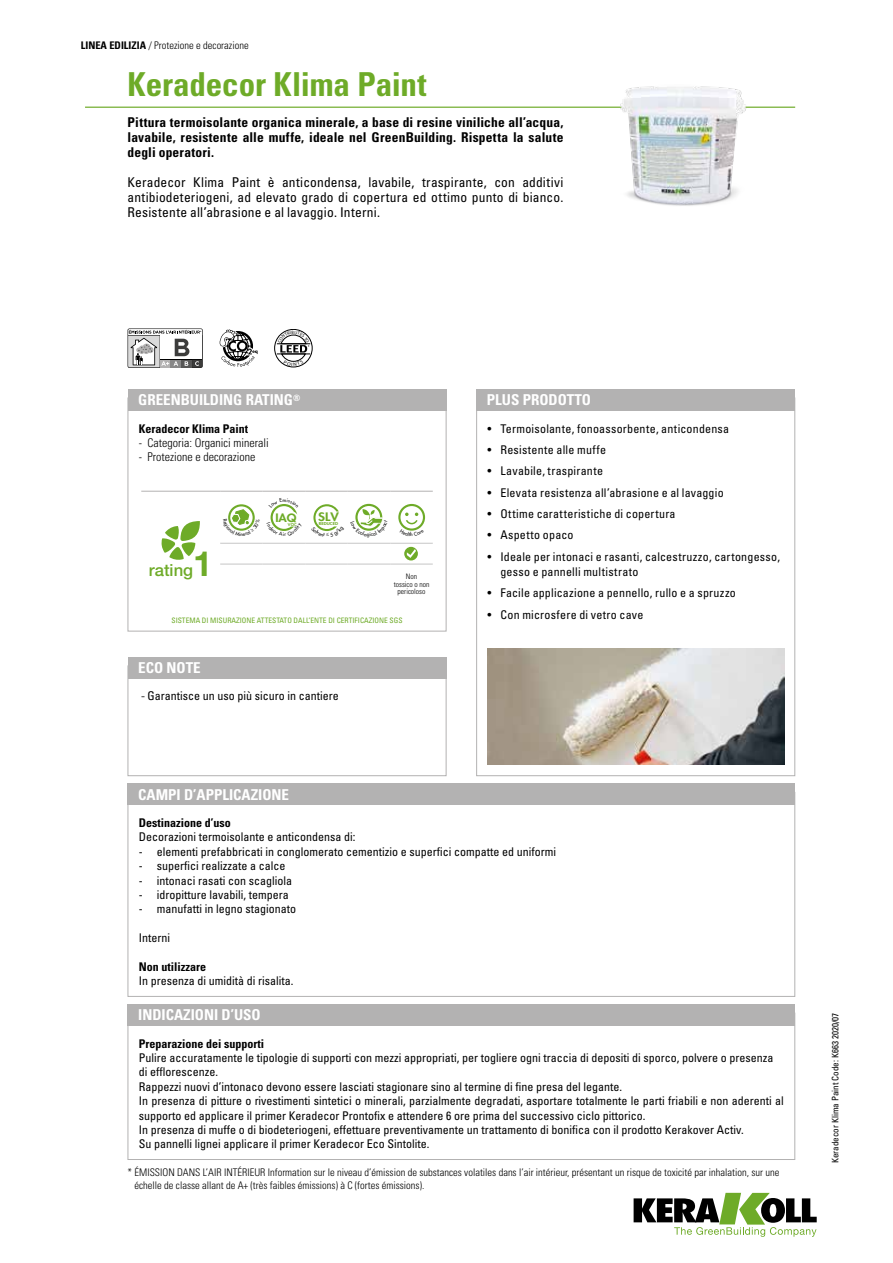
<style>
.page{position:relative;width:893px;height:1263px;background:#fff}
.page>*{position:absolute;margin:0;border:0;box-sizing:border-box;transform-origin:0 0}
.t1{font:700 condensed 33px "Univers LT Std";letter-spacing:-.005em;color:#6eab28}
.t2{font:500 16.65px "Helvetica Neue LT Std";color:#6eab28}
.t3{font:700 condensed 15px "Univers LT Std";color:#fff}
.t4{font:condensed 13.5px/15px "Univers LT Std";letter-spacing:.015em;color:#000;text-align:justify}
.t5{font:700 condensed 13.5px/15px "Univers LT Std";letter-spacing:.015em;color:#000;text-align:justify}
.t6{font:condensed 12px/14.4px "Univers LT Std";color:#000}
.t7{font:condensed 12px/15px "Univers LT Std";letter-spacing:.02em;color:#000}
.t8{font:700 condensed 12px "Univers LT Std";color:#000}
.t9{font:300 condensed 12px "Univers LT Std";color:#000}
.t10{font:800 11.4px "Futura Std";color:#6eab28;scale:1.15 1}
.t11{font:800 11.1px "Futura Std";color:#6eab28;scale:1.11 1}
.t12{font:300 condensed 10.5px/13.5px "Univers LT Std";color:#000}
.t13{font:condensed 9px "Univers LT Std";color:#000}
.t14{font:condensed 7.5px "Univers LT Std";color:#6eab28}
.t15{font:300 condensed 7.5px/7.5px "Univers LT Std";color:#000;text-align:center}
.t16{font:800 3.9px "Futura Std";color:#6eab28;scale:1.2 1}
.t17{font:800 3.9px "Futura Std";color:#6eab28;scale:1.11 1}
.s1{font-weight:700}
.s2{font-weight:700;font-size:34.8px}
.s3{font-size:11.4px}
.s4{font-weight:300;font-stretch:normal}
</style>
<div class="page">
<svg style="left:634px;top:1193px;width:183px;height:44px"></svg>
<hr style="left:85px;top:107px;width:710px;height:1px;background:#6eab28">
<div style="left:128px;top:783px;width:667px;height:22px;background:#b3b2b2"></div>
<div style="left:128px;top:1004px;width:667px;height:21px;background:#b3b2b2"></div>
<div style="left:128px;top:398px;width:318px;height:233px;border:1px solid #b3b2b2"></div>
<div style="left:128px;top:389px;width:318px;height:21px;background:#b3b2b2"></div>
<div style="left:476px;top:389px;width:319px;height:21px;background:#b3b2b2"></div>
<div style="left:128px;top:665px;width:318px;height:111px;border:1px solid #b3b2b2"></div>
<div style="left:128px;top:657px;width:318px;height:21px;background:#b3b2b2"></div>
<img style="left:487px;top:649px;width:298px;height:116px">
<div style="left:274px;top:329px;width:38px;height:38px;border:1px solid #000;border-radius:50%"></div>
<hr style="left:277px;top:354px;width:33px;height:1px;background:#000">
<hr style="left:277px;top:343px;width:33px;height:1px;background:#000">
<svg style="left:128px;top:328px;width:75px;height:40px"></svg>
<svg style="left:128px;top:329px;width:74px;height:38px"></svg>
<svg style="left:220px;top:330px;width:38px;height:37px"></svg>
<hr style="left:220px;top:543px;width:43px;height:1px;background:#c6c6c6">
<hr style="left:263px;top:543px;width:42px;height:1px;background:#c6c6c6">
<hr style="left:305px;top:543px;width:43px;height:1px;background:#c6c6c6">
<hr style="left:348px;top:543px;width:42px;height:1px;background:#c6c6c6">
<hr style="left:390px;top:543px;width:43px;height:1px;background:#c6c6c6">
<hr style="left:220px;top:564px;width:43px;height:1px;background:#c6c6c6">
<hr style="left:263px;top:564px;width:42px;height:1px;background:#c6c6c6">
<hr style="left:305px;top:564px;width:43px;height:1px;background:#c6c6c6">
<hr style="left:348px;top:564px;width:42px;height:1px;background:#c6c6c6">
<hr style="left:390px;top:564px;width:43px;height:1px;background:#c6c6c6">
<hr style="left:141px;top:491px;width:79px;height:1px;background:#b3b2b2">
<hr style="left:220px;top:491px;width:43px;height:1px;background:#b3b2b2">
<hr style="left:263px;top:491px;width:42px;height:1px;background:#b3b2b2">
<hr style="left:305px;top:491px;width:43px;height:1px;background:#b3b2b2">
<hr style="left:348px;top:491px;width:42px;height:1px;background:#b3b2b2">
<hr style="left:390px;top:491px;width:43px;height:1px;background:#b3b2b2">
<svg style="left:161px;top:521px;width:39px;height:39px"></svg>
<div style="left:228px;top:504px;width:27px;height:27px;border:2px solid #6eab28;border-radius:50%"></div>
<div style="left:355px;top:504px;width:27px;height:27px;border:2px solid #6eab28;border-radius:50%"></div>
<div style="left:398px;top:504px;width:27px;height:27px;border:2px solid #6eab28;border-radius:50%"></div>
<svg style="left:404px;top:547px;width:14px;height:13px"></svg>
<svg style="left:407px;top:549px;width:9px;height:9px"></svg>
<img style="left:598px;top:86px;width:165px;height:120px">
<svg style="left:277px;top:331px;width:32px;height:35px"></svg>
<svg style="left:228px;top:509px;width:27px;height:22px"></svg>
<svg style="left:270px;top:504px;width:28px;height:27px"></svg>
<svg style="left:313px;top:504px;width:26px;height:28px"></svg>
<svg style="left:355px;top:509px;width:28px;height:22px"></svg>
<svg style="left:400px;top:513px;width:24px;height:18px"></svg>
<p class="t12" style="left:81px;top:38px;width:169px"><span class="s1">LINEA EDILIZIA</span> / Protezione e decorazione</p>
<h1 class="t1" style="left:128px;top:64px;width:301px">Keradecor Klima Paint</h1>
<p class="t5" style="left:128px;top:114px;width:437px">Pittura termoisolante organica minerale, a base di resine viniliche all’acqua, lavabile, resistente alle muffe, ideale nel GreenBuilding. Rispetta la salute degli operatori.</p>
<p class="t4" style="left:128px;top:174px;width:437px">Keradecor Klima Paint è anticondensa, lavabile, traspirante, con additivi antibiodeteriogeni, ad elevato grado di copertura ed ottimo punto di bianco.<br>Resistente all’abrasione e al lavaggio. Interni.</p>
<p class="t3" style="left:138px;top:391px;width:164px">GREENBUILDING RATING<sup>®</sup></p>
<p class="t3" style="left:487px;top:391px;width:106px">PLUS PRODOTTO</p>
<p class="t8" style="left:139px;top:421px;width:111px">Keradecor Klima Paint</p>
<p class="t9" style="left:139px;top:435px;width:131px">- Categoria: Organici minerali</p>
<p class="t9" style="left:139px;top:450px;width:118px">- Protezione e decorazione</p>
<h2 class="t2" style="left:149px;top:561px;width:65px">rating<span class="s2">1</span></h2>
<p class="t11" style="left:275px;top:510px;width:21px"><span class="s3">I</span>AQ</p>
<p class="t17" style="left:288px;top:522px;width:9px">VOC</p>
<p class="t10" style="left:318px;top:510px;width:19px">SLV</p>
<p class="t16" style="left:319px;top:521px;width:18px">REDUCED</p>
<p class="t15" style="left:394px;top:573px;width:37px">Non<br>tossico o non pericoloso</p>
<p class="t14" style="left:172px;top:615px;width:233px">SISTEMA DI MISURAZIONE ATTESTATO DALL’ENTE DI CERTIFICAZIONE SGS</p>
<p class="t3" style="left:138px;top:658px;width:64px">ECO NOTE</p>
<p class="t6" style="left:141px;top:689px;width:199px"><span class="s4">-</span> Garantisce un uso più sicuro in cantiere</p>
<p class="t3" style="left:138px;top:785px;width:152px">CAMPI D’APPLICAZIONE</p>
<p class="t7" style="left:488px;top:421px;width:243px">• Termoisolante, fonoassorbente, anticondensa</p>
<p class="t7" style="left:488px;top:442px;width:120px">• Resistente alle muffe</p>
<p class="t7" style="left:488px;top:463px;width:117px">• Lavabile, traspirante</p>
<p class="t7" style="left:488px;top:485px;width:238px">• Elevata resistenza all’abrasione e al lavaggio</p>
<p class="t7" style="left:488px;top:506px;width:189px">• Ottime caratteristiche di copertura</p>
<p class="t6" style="left:488px;top:528px;width:87px">• Aspetto opaco</p>
<p class="t7" style="left:500px;top:549px;width:281px;text-indent:-13px">• Ideale per intonaci e rasanti, calcestruzzo, cartongesso, gesso e pannelli multistrato</p>
<p class="t7" style="left:488px;top:585px;width:250px">• Facile applicazione a pennello, rullo e a spruzzo</p>
<p class="t7" style="left:488px;top:607px;width:157px">• Con microsfere di vetro cave</p>
<p class="t8" style="left:139px;top:815px;width:93px">Destinazione d’uso</p>
<p class="t6" style="left:139px;top:830px;width:218px">Decorazioni termoisolante e anticondensa di:</p>
<p class="t6" style="left:139px;top:844px;width:419px">- elementi prefabbricati in conglomerato cementizio e superfici compatte ed uniformi</p>
<p class="t6" style="left:139px;top:858px;width:148px">- superfici realizzate a calce</p>
<p class="t6" style="left:139px;top:873px;width:155px">- intonaci rasati con scagliola</p>
<p class="t6" style="left:139px;top:887px;width:151px">- idropitture lavabili, tempera</p>
<p class="t6" style="left:139px;top:902px;width:159px">- manufatti in legno stagionato</p>
<p class="t6" style="left:139px;top:930px;width:33px">Interni</p>
<p class="t8" style="left:139px;top:959px;width:69px">Non utilizzare</p>
<p class="t6" style="left:139px;top:974px;width:156px">In presenza di umidità di risalita.</p>
<p class="t3" style="left:138px;top:1006px;width:124px">INDICAZIONI D’USO</p>
<p class="t13" style="left:830px;top:1163px;width:152px;rotate:-90deg">Keradecor Klima Paint Code: K663 2020/07</p>
<p class="t8" style="left:139px;top:1036px;width:127px">Preparazione dei supporti</p>
<p class="t6" style="left:139px;top:1050px;width:646px">Pulire accuratamente le tipologie di supporti con mezzi appropriati, per togliere ogni traccia di depositi di sporco, polvere o presenza di efflorescenze.<br>Rappezzi nuovi d’intonaco devono essere lasciati stagionare sino al termine di fine presa del legante.<br>In presenza di pitture o rivestimenti sintetici o minerali, parzialmente degradati, asportare totalmente le parti friabili e non aderenti al supporto ed applicare il primer Keradecor Prontofix e attendere 6 ore prima del successivo ciclo pittorico.<br>In presenza di muffe o di biodeteriogeni, effettuare preventivamente un trattamento di bonifica con il prodotto Kerakover Activ.<br>Su pannelli lignei applicare il primer Keradecor Eco Sintolite.</p>
<p class="t12" style="left:135px;top:1165px;width:646px;text-indent:-7px">* ÉMISSION DANS L’AIR INTÉRIEUR Information sur le niveau d’émission de substances volatiles dans l’air intérieur, présentant un risque de toxicité par inhalation, sur une échelle de classe allant de A+ (très faibles émissions) à C (fortes émissions).</p>
</div>
